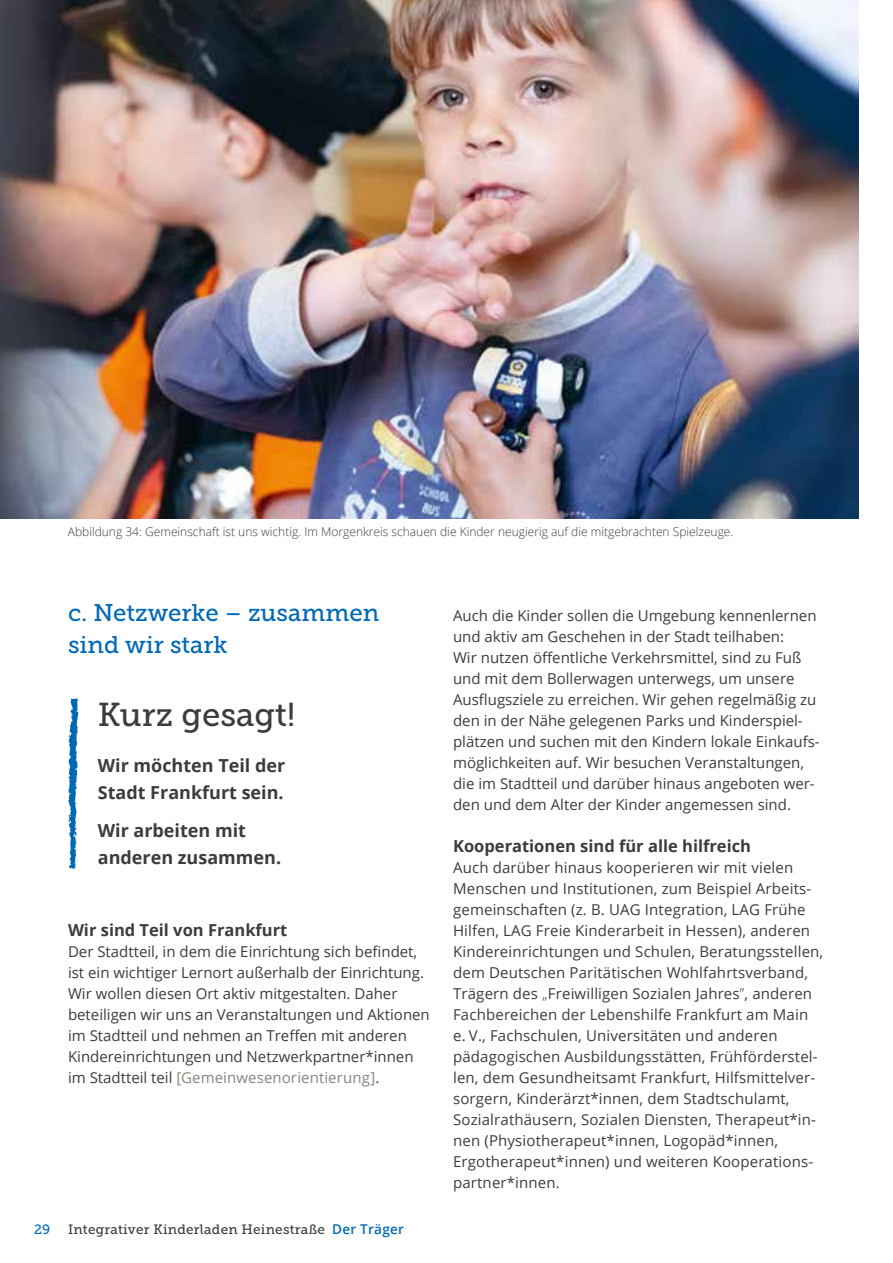
<style>
.page{position:relative;width:893px;height:1263px;background:#fff}
.page>*{position:absolute;margin:0;border:0;box-sizing:border-box;transform-origin:0 0}
.t1{font:33px "Museo Slab 500";color:#3c3c3b}
.t2{font:24px/31.5px "Museo Slab 500";color:#0069b4}
.t3{font:700 18px/27px "Open Sans";color:#3c3c3b}
.t4{font:700 16.5px "Open Sans";color:#3c3c3b}
.t5{font:15px/21px "Open Sans";letter-spacing:.005em;color:#3c3c3b}
.t6{font:13.5px "Museo Slab 500";letter-spacing:.02em;color:#3c3c3b}
.t7{font:13.5px "Museo Slab 500";color:#0069b4}
.t8{font:300 12px "Open Sans";color:#3c3c3b}
.s1{color:#89847c}
.s2{font-family:"Open Sans";font-weight:600;color:#0069b4}
.s3{font-weight:300}
</style>
<div class="page">
<img style="left:0;top:0;width:859px;height:519px">
<svg style="left:68px;top:698px;width:11px;height:171px"></svg>
<p class="t8" style="left:68px;top:523px;width:667px">Abbildung 34: Gemeinschaft ist uns wichtig. Im Morgenkreis schauen die Kinder neugierig auf die mitgebrachten Spielzeuge.</p>
<h2 class="t2" style="left:68px;top:597px;width:313px">c. Netzwerke – zusammen sind wir stark</h2>
<h1 class="t1" style="left:98px;top:696px;width:199px">Kurz gesagt!</h1>
<p class="t3" style="left:98px;top:752px;width:189px">Wir möchten Teil der<br>Stadt Frankfurt sein.</p>
<p class="t3" style="left:98px;top:816px;width:185px">Wir arbeiten mit anderen zusammen.</p>
<p class="t4" style="left:68px;top:918px;width:221px">Wir sind Teil von Frankfurt</p>
<p class="t5" style="left:68px;top:941px;width:363px">Der Stadtteil, in dem die Einrichtung sich befindet, ist ein wichtiger Lernort außerhalb der Einrichtung.<br>Wir wollen diesen Ort aktiv mitgestalten. Daher beteiligen wir uns an Veranstaltungen und Aktionen im Stadtteil und nehmen an Treffen mit anderen Kindereinrichtungen und Netzwerkpartner*innen im Stadtteil teil <span class="s1">[Gemeinwesenorientierung]</span>.</p>
<p class="t7" style="left:34px;top:1222px;width:18px">29</p>
<p class="t6" style="left:68px;top:1222px;width:337px">Integrativer Kinderladen Heinestraße <span class="s2">Der Träger</span></p>
<p class="t5" style="left:453px;top:605px;width:368px">Auch die Kinder sollen die Umgebung kennenlernen und aktiv am Geschehen in der Stadt teilhaben:<br>Wir nutzen öffentliche Verkehrsmittel, sind zu Fuß und mit dem Bollerwagen unterwegs, um unsere Ausflugsziele zu erreichen. Wir gehen regelmäßig zu den in der Nähe gelegenen Parks und Kinderspiel&shy;plätzen und suchen mit den Kindern lokale Einkaufs&shy;möglichkeiten auf. Wir besuchen Veranstaltungen, die im Stadtteil und darüber hinaus angeboten wer&shy;den und dem Alter der Kinder angemessen sind.</p>
<p class="t4" style="left:453px;top:834px;width:299px">Kooperationen sind für alle hilfreich</p>
<p class="t5" style="left:453px;top:857px;width:372px">Auch darüber hinaus kooperieren wir mit vielen Menschen und Institutionen, zum Beispiel Arbeits&shy;gemeinschaften (z. B. UAG Integration, LAG Frühe Hilfen, LAG Freie Kinderarbeit in Hessen), anderen Kindereinrichtungen und Schulen, Beratungsstellen, dem Deutschen Paritätischen Wohlfahrtsverband, Trägern des <span class="s3">„</span>Freiwilligen Sozialen Jahres<span class="s3">”</span>, anderen Fachbereichen der Lebenshilfe Frankfurt am Main e. V., Fachschulen, Universitäten und anderen pädagogischen Ausbildungsstätten, Frühförderstel&shy;len, dem Gesundheitsamt Frankfurt, Hilfsmittelver&shy;sorgern, Kinderärzt*innen, dem Stadtschulamt, Sozialrathäusern, Sozialen Diensten, Therapeut*in&shy;nen (Physiotherapeut*innen, Logopäd*innen, Ergotherapeut*innen) und weiteren Kooperations&shy;partner*innen.</p>
</div>
